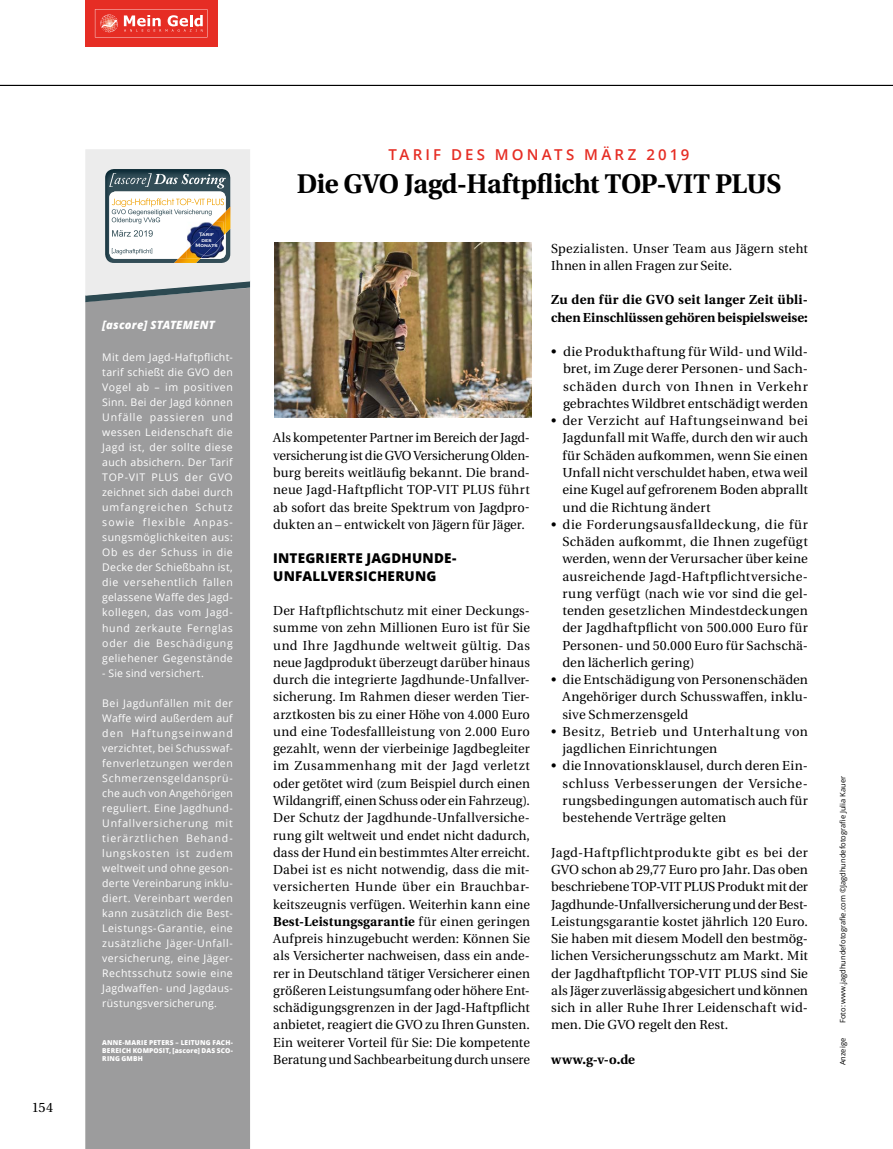
<style>
.page{position:relative;width:893px;height:1149px;background:#fff}
.page>*{position:absolute;margin:0;border:0;box-sizing:border-box;transform-origin:0 0}
.t1{font:700 27px "Heuristica";letter-spacing:-.02em;color:#000}
.t2{font:600 15px "Open Sans";letter-spacing:.21em;color:#e62d24}
.t3{font:800 13.5px/17.2px "Open Sans";letter-spacing:.02em;color:#000}
.t4{font:13.5px "Heuristica";color:#000}
.t5{font:13.05px/17.2px "Heuristica";letter-spacing:.01em;color:#000;text-align:justify}
.t6{font:700 13.05px/17.2px "Heuristica";letter-spacing:.005em;color:#000}
.t7{font:13.05px/17.2px "Heuristica";letter-spacing:.035em;color:#000}
.t8{font:italic 800 11.4px "Open Sans";letter-spacing:.02em;color:#fff}
.t9{font:10.5px/15px "Open Sans";letter-spacing:.04em;color:#fff;text-align:justify}
.t10{font:10.5px "Open Sans";letter-spacing:.02em;color:#fff}
.t11{font:7.5px "Open Sans";color:#000}
.t12{font:800 6.75px/8.1px "Open Sans";letter-spacing:.02em;color:#fff;text-align:justify}
.t13{font:700 5.1px/5.8px "Copperplate Gothic";color:#fff;text-align:center}
.s1{font-weight:700}
</style>
<div class="page">
<div style="left:85px;top:0;width:132px;height:47px;background:#e62d24"></div>
<svg style="left:95px;top:9px;width:112px;height:28px"></svg>
<hr style="left:0;top:85px;width:893px;height:1px;background:#000">
<div style="left:85px;top:302px;width:165px;height:846px;background:#9c9c9d"></div>
<svg style="left:85px;top:149px;width:165px;height:153px"></svg>
<img style="left:274px;top:242px;width:257px;height:175px">
<p class="t4" style="left:32px;top:1096px;width:23px">154</p>
<p class="t13" style="left:195px;top:231px;width:24px">Tarif des<br>Monats</p>
<p class="t8" style="left:102px;top:316px;width:114px">[ascore] STATEMENT</p>
<p class="t9" style="left:102px;top:349px;width:132px">Mit dem Jagd-Haftpflicht&shy;tarif schießt die GVO den Vogel ab – im positiven Sinn. Bei der Jagd können Unfälle passieren und wessen Leidenschaft die Jagd ist, der sollte diese auch absichern. Der Tarif TOP-VIT PLUS der GVO zeichnet sich dabei durch umfangreichen Schutz sowie flexible Anpas&shy;sungsmöglichkeiten aus:<br>Ob es der Schuss in die Decke der Schießbahn ist, die versehentlich fallen gelassene Waffe des Jagd&shy;kollegen, das vom Jagd&shy;hund zerkaute Fernglas oder die Beschädigung geliehener Gegenstände</p>
<p class="t10" style="left:102px;top:665px;width:103px">- Sie sind versichert.</p>
<p class="t9" style="left:102px;top:694px;width:132px">Bei Jagdunfällen mit der Waffe wird außerdem auf den Haftungseinwand verzichtet, bei Schusswaf&shy;fenverletzungen werden Schmerzensgeldansprü&shy;che auch von Angehörigen reguliert. Eine Jagdhund-Unfallversicherung mit tierärztlichen Behand&shy;lungskosten ist zudem weltweit und ohne geson&shy;derte Vereinbarung inklu&shy;diert. Vereinbart werden kann zusätzlich die Best-Leistungs-Garantie, eine zusätzliche Jäger-Unfall&shy;versicherung, eine Jäger-Rechtsschutz sowie eine Jagdwaffen- und Jagdaus&shy;rüstungsversicherung.</p>
<p class="t12" style="left:102px;top:1037px;width:132px">ANNE-MARIE PETERS – LEITUNG FACH-BEREICH KOMPOSIT, [ascore] DAS SCO-RING GMBH</p>
<p class="t2" style="left:389px;top:145px;width:302px">TARIF DES MONATS MÄRZ 2019</p>
<h1 class="t1" style="left:297px;top:162px;width:486px">Die GVO Jagd-Haftpflicht TOP-VIT PLUS</h1>
<p class="t5" style="left:273px;top:429px;width:258px">Als kompetenter Partner im Bereich der Jagd&shy;versicherung ist die GVO Versicherung Olden&shy;burg bereits weitläufig bekannt. Die brand&shy;neue Jagd-Haftpflicht TOP-VIT PLUS führt ab sofort das breite Spektrum von Jagdpro&shy;dukten an – entwickelt von Jägern für Jäger.</p>
<p class="t3" style="left:273px;top:549px;width:185px">INTEGRIERTE JAGDHUNDE-<br>UNFALLVERSICHERUNG</p>
<p class="t5" style="left:273px;top:602px;width:258px">Der Haftpflichtschutz mit einer Deckungs&shy;summe von zehn Millionen Euro ist für Sie und Ihre Jagdhunde weltweit gültig. Das neue Jagdprodukt überzeugt darüber hinaus durch die integrierte Jagdhunde-Unfallver&shy;sicherung. Im Rahmen dieser werden Tier&shy;arztkosten bis zu einer Höhe von 4.000 Euro und eine Todesfallleistung von 2.000 Euro gezahlt, wenn der vierbeinige Jagdbegleiter im Zusammenhang mit der Jagd verletzt oder getötet wird (zum Beispiel durch einen Wildangriff, einen Schuss oder ein Fahrzeug).<br>Der Schutz der Jagdhunde-Unfallversiche&shy;rung gilt weltweit und endet nicht dadurch, dass der Hund ein bestimmtes Alter erreicht.<br>Dabei ist es nicht notwendig, dass die mit&shy;versicherten Hunde über ein Brauchbar&shy;keitszeugnis verfügen. Weiterhin kann eine <span class="s1">Best-Leistungsgarantie</span> für einen geringen Aufpreis hinzugebucht werden: Können Sie als Versicherter nachweisen, dass ein ande&shy;rer in Deutschland tätiger Versicherer einen größeren Leistungsumfang oder höhere Ent&shy;schädigungsgrenzen in der Jagd-Haftpflicht anbietet, reagiert die GVO zu Ihren Gunsten.<br>Ein weiterer Vorteil für Sie: Die kompetente Beratung und Sachbearbeitung durch unsere</p>
<p class="t5" style="left:551px;top:239px;width:258px">Spezialisten. Unser Team aus Jägern steht<br>Ihnen in allen Fragen zur Seite.</p>
<p class="t6" style="left:551px;top:290px;width:258px">Zu den für die GVO seit langer Zeit übli&shy;chen Einschlüssen gehören beispielsweise:</p>
<p class="t5" style="left:563px;top:343px;width:246px;text-indent:-12px">• die Produkthaftung für Wild- und Wild&shy;bret, im Zuge derer Personen- und Sach&shy;schäden durch von Ihnen in Verkehr gebrachtes Wildbret entschädigt werden</p>
<p class="t5" style="left:562px;top:412px;width:247px;text-indent:-11px">• der Verzicht auf Haftungseinwand bei Jagdunfall mit Waffe, durch den wir auch für Schäden aufkommen, wenn Sie einen Unfall nicht verschuldet haben, etwa weil eine Kugel auf gefrorenem Boden abprallt und die Richtung ändert</p>
<p class="t5" style="left:562px;top:515px;width:247px;text-indent:-11px">• die Forderungsausfalldeckung, die für Schäden aufkommt, die Ihnen zugefügt werden, wenn der Verursacher über keine ausreichende Jagd-Haftpflichtversiche&shy;rung verfügt (nach wie vor sind die gel&shy;tenden gesetzlichen Mindestdeckungen der Jagdhaftpflicht von 500.000 Euro für Personen- und 50.000 Euro für Sachschä&shy;den lächerlich gering)</p>
<p class="t5" style="left:562px;top:671px;width:247px;text-indent:-11px">• die Entschädigung von Personenschäden Angehöriger durch Schusswaffen, inklu&shy;sive Schmerzensgeld</p>
<p class="t7" style="left:562px;top:722px;width:247px;text-indent:-11px">• Besitz, Betrieb und Unterhaltung von jagdlichen Einrichtungen</p>
<p class="t5" style="left:562px;top:757px;width:247px;text-indent:-11px">• die Innovationsklausel, durch deren Ein&shy;schluss Verbesserungen der Versiche&shy;rungsbedingungen automatisch auch für bestehende Verträge gelten</p>
<p class="t5" style="left:551px;top:843px;width:258px">Jagd-Haftpflichtprodukte gibt es bei der GVO schon ab 29,77 Euro pro Jahr. Das oben beschriebene TOP-VIT PLUS Produkt mit der Jagdhunde-Unfallversicherung und der Best-Leistungsgarantie kostet jährlich 120 Euro.<br>Sie haben mit diesem Modell den bestmög&shy;lichen Versicherungsschutz am Markt. Mit der Jagdhaftpflicht TOP-VIT PLUS sind Sie als Jäger zuverlässig abgesichert und können sich in aller Ruhe Ihrer Leidenschaft wid&shy;men. Die GVO regelt den Rest.</p>
<p class="t6" style="left:551px;top:1049px;width:85px">www.g-v-o.de</p>
<p class="t11" style="left:838px;top:1022px;width:248px;rotate:-90deg">Foto: www.jagdhundefotografie.com ©Jagdhundefotografie Julia Kauer</p>
<p class="t11" style="left:838px;top:1064px;width:29px;rotate:-90deg">Anzeige</p>
</div>
